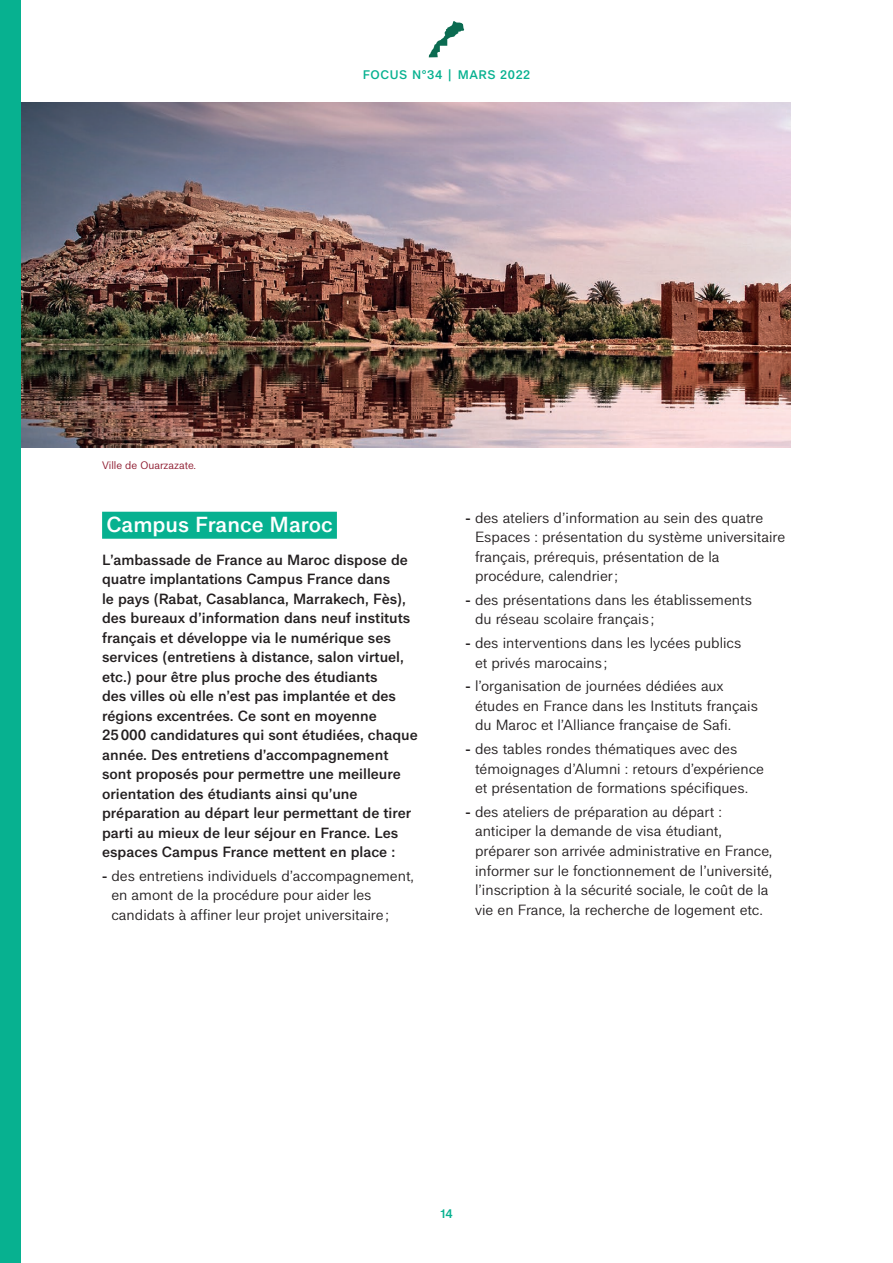
<style>
.page{position:relative;width:893px;height:1263px;background:#fff}
.page>*{position:absolute;margin:0;border:0;box-sizing:border-box;transform-origin:0 0}
.ST1{font:600 21px "CAMPUS FRANCE SANS BETA 1";color:#fff}
.TEXTE_COURANT{font:14.25px/19.5px "CAMPUS FRANCE SANS BETA 1";color:#231f20}
.TEXTE_COURANT-2{font:600 14.25px/19.5px "CAMPUS FRANCE SANS BETA 1";color:#231f20}
.t1{font:600 12px "CAMPUS FRANCE SANS BETA 1";letter-spacing:.05em;color:#07b190}
.TEXTE_COURANT-3{font:10.5px "Campus France Sans Beta AA";color:#8b152a}
.s1{font-weight:600}
</style>
<div class="page">
<div style="left:0;top:0;width:21px;height:1263px;background:#07b190"></div>
<svg style="left:429px;top:21px;width:35px;height:36px"></svg>
<div style="left:102px;top:512px;width:235px;height:27px;background:#07b190"></div>
<img style="left:21px;top:102px;width:770px;height:346px">
<p class="TEXTE_COURANT-3" style="left:102px;top:457px;width:96px">Ville de Ouarzazate.</p>
<p class="t1" style="left:363px;top:66px;width:169px">FOCUS N°34 | MARS 2022</p>
<p class="ST1" style="left:106px;top:509px;width:228px">Campus France Maroc</p>
<p class="TEXTE_COURANT-2" style="left:102px;top:549px;width:317px">L’ambassade de France au Maroc dispose de quatre implantations Campus France dans<br>le pays (Rabat, Casablanca, Marrakech, Fès), des bureaux d’information dans neuf instituts français et développe via le numérique ses services (entretiens à distance, salon virtuel, etc.) pour être plus proche des étudiants<br>des villes où elle n’est pas implantée et des régions excentrées. Ce sont en moyenne<br>25 000 candidatures qui sont étudiées, chaque année. Des entretiens d’accompagnement sont proposés pour permettre une meilleure orientation des étudiants ainsi qu’une préparation au départ leur permettant de tirer parti au mieux de leur séjour en France. Les espaces Campus France mettent en place :</p>
<p class="TEXTE_COURANT" style="left:111px;top:865px;width:304px;text-indent:-9px"><span class="s1">-</span> des entretiens individuels d’accompagnement, en amont de la procédure pour aider les candidats à affiner leur projet universitaire ;</p>
<p class="TEXTE_COURANT" style="left:475px;top:507px;width:312px;text-indent:-9px"><span class="s1">-</span> des ateliers d’information au sein des quatre Espaces : présentation du système universitaire français, prérequis, présentation de la procédure, calendrier ;</p>
<p class="TEXTE_COURANT" style="left:475px;top:589px;width:279px;text-indent:-9px"><span class="s1">-</span> des présentations dans les établissements du réseau scolaire français ;</p>
<p class="TEXTE_COURANT" style="left:475px;top:632px;width:268px;text-indent:-9px"><span class="s1">-</span> des interventions dans les lycées publics et privés marocains ;</p>
<p class="TEXTE_COURANT" style="left:475px;top:676px;width:284px;text-indent:-9px"><span class="s1">-</span> l’organisation de journées dédiées aux études en France dans les Instituts français du Maroc et l’Alliance française de Safi.</p>
<p class="TEXTE_COURANT" style="left:475px;top:738px;width:291px;text-indent:-9px"><span class="s1">-</span> des tables rondes thématiques avec des témoignages d’Alumni : retours d’expérience et présentation de formations spécifiques.</p>
<p class="TEXTE_COURANT" style="left:475px;top:801px;width:299px;text-indent:-9px"><span class="s1">-</span> des ateliers de préparation au départ : anticiper la demande de visa étudiant, préparer son arrivée administrative en France, informer sur le fonctionnement de l’université, l’inscription à la sécurité sociale, le coût de la vie en France, la recherche de logement etc.</p>
<p class="t1" style="left:440px;top:1205px;width:14px">14</p>
</div>
